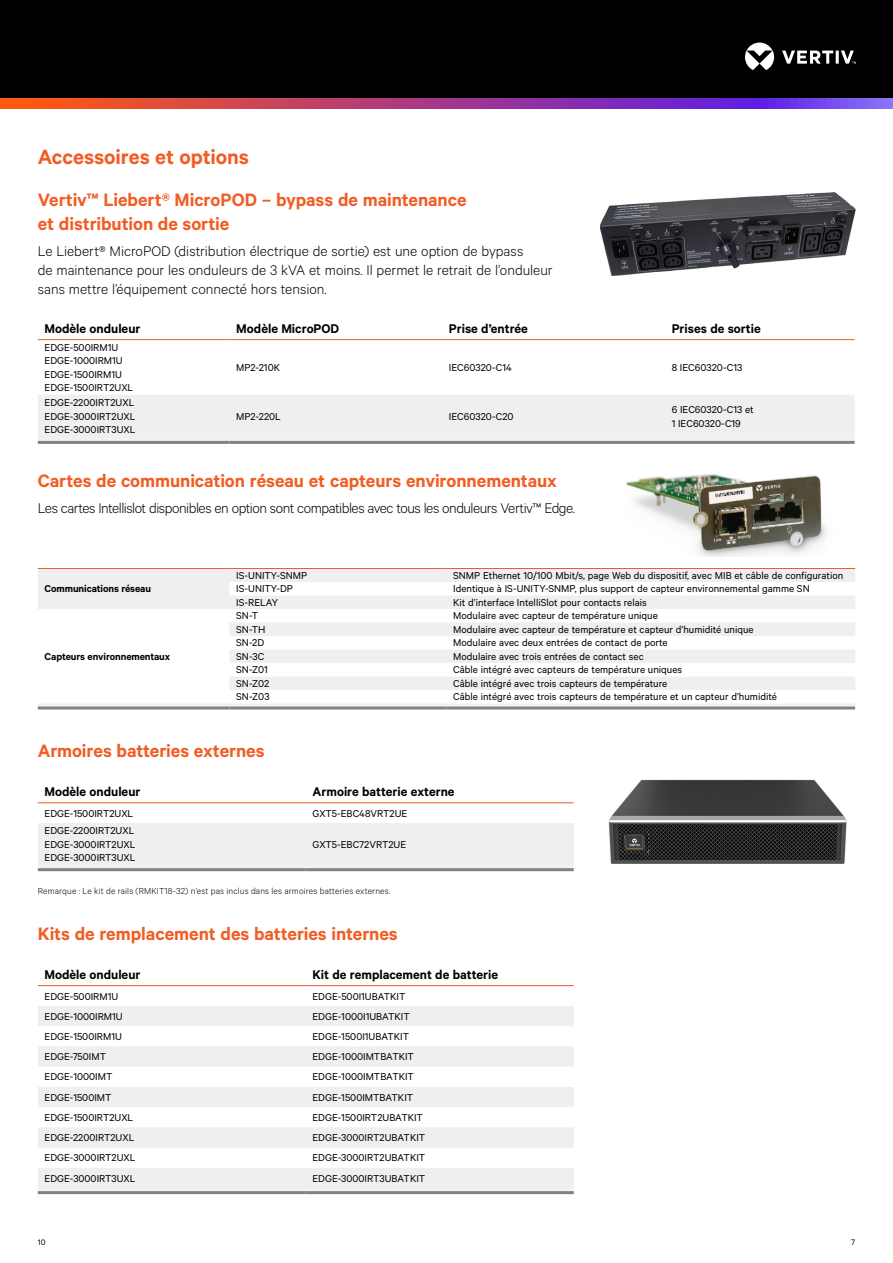
<style>
.page{position:relative;width:893px;height:1263px;background:#fff}
.page>*{position:absolute;margin:0;border:0;box-sizing:border-box;transform-origin:0 0}
.t1{font:600 23.25px "Calibre";letter-spacing:-.005em;color:#f15d24}
.t2{font:600 20.25px/24.3px "Calibre";letter-spacing:-.005em;color:#f15d24}
.t3{font:300 15.75px/18.9px "Calibre";letter-spacing:-.005em;color:#000}
.t4{font:300 15.75px "Calibre";letter-spacing:-.03em;color:#000}
.t5{font:600 14.25px "Calibre";color:#000}
.t6{font:11.25px/13.5px "Calibre";color:#000;text-align:justify}
.t7{font:600 11.25px "Calibre";letter-spacing:-.01em;color:#000}
.t8{font:300 9.75px "Calibre";letter-spacing:.015em;color:#000}
.t9{font:9px "Calibre";color:#000}
</style>
<div class="page">
<div style="left:0;top:0;width:893px;height:108px;background:#000"></div>
<svg style="left:745px;top:43px;width:111px;height:27px"></svg>
<svg style="left:0;top:98px;width:893px;height:11px;background:#a83e89"></svg>
<svg style="left:38px;top:569px;width:817px;height:121px"></svg>
<hr style="left:38px;top:704px;width:817px;height:2px;background:#f1f1f2">
<hr style="left:38px;top:568px;width:192px;height:1px;background:#f15d24">
<hr style="left:230px;top:568px;width:216px;height:1px;background:#f15d24">
<hr style="left:446px;top:568px;width:409px;height:1px;background:#f15d24">
<hr style="left:38px;top:706px;width:192px;height:3px;background:#808285">
<hr style="left:230px;top:706px;width:216px;height:3px;background:#808285">
<hr style="left:446px;top:706px;width:409px;height:3px;background:#808285">
<img style="left:626px;top:474px;width:200px;height:83px">
<img style="left:608px;top:780px;width:239px;height:84px">
<div style="left:38px;top:823px;width:536px;height:45px;background:#efeff0"></div>
<hr style="left:38px;top:868px;width:268px;height:3px;background:#808285">
<hr style="left:306px;top:868px;width:268px;height:3px;background:#808285">
<hr style="left:38px;top:802px;width:268px;height:1px;background:#f15d24">
<hr style="left:306px;top:802px;width:268px;height:1px;background:#f15d24">
<svg style="left:38px;top:1006px;width:536px;height:182px;fill:#efeff0"></svg>
<hr style="left:38px;top:1188px;width:536px;height:3px;background:#f1f1f2">
<hr style="left:38px;top:1191px;width:268px;height:3px;background:#808285">
<hr style="left:306px;top:1191px;width:268px;height:3px;background:#808285">
<hr style="left:38px;top:985px;width:268px;height:1px;background:#f15d24">
<hr style="left:306px;top:985px;width:268px;height:1px;background:#f15d24">
<img style="left:601px;top:193px;width:254px;height:83px">
<div style="left:38px;top:395px;width:817px;height:46px;background:#efeff0"></div>
<hr style="left:38px;top:441px;width:192px;height:3px;background:#808285">
<hr style="left:230px;top:441px;width:212px;height:3px;background:#808285">
<hr style="left:442px;top:441px;width:223px;height:3px;background:#808285">
<hr style="left:665px;top:441px;width:190px;height:3px;background:#808285">
<hr style="left:38px;top:339px;width:192px;height:1px;background:#f15d24">
<hr style="left:230px;top:339px;width:212px;height:1px;background:#f15d24">
<hr style="left:442px;top:339px;width:223px;height:1px;background:#f15d24">
<hr style="left:665px;top:339px;width:190px;height:1px;background:#f15d24">
<h1 class="t1" style="left:38px;top:143px;width:213px">Accessoires et options</h1>
<h2 class="t2" style="left:38px;top:187px;width:430px">Vertiv™ Liebert® MicroPOD – bypass de maintenance et distribution de sortie</h2>
<h3 class="t3" style="left:38px;top:241px;width:516px">Le Liebert® MicroPOD (distribution électrique de sortie) est une option de bypass<br>de maintenance pour les onduleurs de 3 kVA et moins. Il permet le retrait de l’onduleur sans mettre l’équipement connecté hors tension.</h3>
<p class="t5" style="left:45px;top:320px;width:97px">Modèle onduleur</p>
<p class="t5" style="left:236px;top:320px;width:105px">Modèle MicroPOD</p>
<p class="t5" style="left:449px;top:320px;width:81px">Prise d’entrée</p>
<p class="t5" style="left:672px;top:320px;width:91px">Prises de sortie</p>
<p class="t6" style="left:45px;top:340px;width:90px;text-align:left">EDGE-500IRM1U<br>EDGE-1000IRM1U<br>EDGE-1500IRM1U<br>EDGE-1500IRT2UXL</p>
<p class="t6" style="left:236px;top:360px;width:45px">MP2-210K</p>
<p class="t6" style="left:449px;top:360px;width:64px">IEC60320-C14</p>
<p class="t6" style="left:672px;top:360px;width:72px">8 IEC60320-C13</p>
<p class="t6" style="left:45px;top:396px;width:93px">EDGE-2200IRT2UXL EDGE-3000IRT2UXL EDGE-3000IRT3UXL</p>
<p class="t6" style="left:236px;top:409px;width:46px">MP2-220L</p>
<p class="t6" style="left:449px;top:409px;width:66px">IEC60320-C20</p>
<p class="t6" style="left:672px;top:403px;width:84px">6 IEC60320-C13 et<br>1 IEC60320-C19</p>
<h2 class="t2" style="left:38px;top:468px;width:521px">Cartes de communication réseau et capteurs environnementaux</h2>
<h3 class="t4" style="left:38px;top:499px;width:539px">Les cartes Intellislot disponibles en option sont compatibles avec tous les onduleurs Vertiv™ Edge.</h3>
<p class="t7" style="left:45px;top:582px;width:108px">Communications réseau</p>
<p class="t7" style="left:45px;top:650px;width:127px">Capteurs environnementaux</p>
<p class="t6" style="left:236px;top:568px;width:72px">IS-UNITY-SNMP</p>
<p class="t6" style="left:453px;top:568px;width:392px">SNMP Ethernet 10/100 Mbit/s, page Web du dispositif, avec MIB et câble de configuration</p>
<p class="t6" style="left:236px;top:582px;width:58px">IS-UNITY-DP</p>
<p class="t6" style="left:453px;top:582px;width:358px">Identique à IS-UNITY-SNMP, plus support de capteur environnemental gamme SN</p>
<p class="t6" style="left:236px;top:595px;width:43px">IS-RELAY</p>
<p class="t6" style="left:453px;top:595px;width:195px">Kit d’interface IntelliSlot pour contacts relais</p>
<p class="t6" style="left:236px;top:609px;width:23px">SN-T</p>
<p class="t6" style="left:453px;top:609px;width:206px">Modulaire avec capteur de température unique</p>
<p class="t6" style="left:236px;top:622px;width:31px">SN-TH</p>
<p class="t6" style="left:453px;top:622px;width:302px">Modulaire avec capteur de température et capteur d’humidité unique</p>
<p class="t6" style="left:236px;top:636px;width:30px">SN-2D</p>
<p class="t6" style="left:453px;top:636px;width:216px">Modulaire avec deux entrées de contact de porte</p>
<p class="t6" style="left:236px;top:649px;width:30px">SN-3C</p>
<p class="t6" style="left:453px;top:649px;width:192px">Modulaire avec trois entrées de contact sec</p>
<p class="t6" style="left:236px;top:663px;width:33px">SN-Z01</p>
<p class="t6" style="left:453px;top:663px;width:230px">Câble intégré avec capteurs de température uniques</p>
<p class="t6" style="left:236px;top:676px;width:35px">SN-Z02</p>
<p class="t6" style="left:453px;top:676px;width:216px">Câble intégré avec trois capteurs de température</p>
<p class="t6" style="left:236px;top:690px;width:35px">SN-Z03</p>
<p class="t6" style="left:453px;top:690px;width:325px">Câble intégré avec trois capteurs de température et un capteur d’humidité</p>
<h2 class="t2" style="left:38px;top:738px;width:228px">Armoires batteries externes</h2>
<p class="t5" style="left:45px;top:783px;width:97px">Modèle onduleur</p>
<p class="t5" style="left:312px;top:783px;width:144px">Armoire batterie externe</p>
<p class="t6" style="left:45px;top:806px;width:90px">EDGE-1500IRT2UXL</p>
<p class="t6" style="left:312px;top:806px;width:96px">GXT5-EBC48VRT2UE</p>
<p class="t6" style="left:45px;top:824px;width:93px">EDGE-2200IRT2UXL EDGE-3000IRT2UXL EDGE-3000IRT3UXL</p>
<p class="t6" style="left:312px;top:837px;width:95px">GXT5-EBC72VRT2UE</p>
<p class="t8" style="left:38px;top:885px;width:354px">Remarque : Le kit de rails (RMKIT18-32) n’est pas inclus dans les armoires batteries externes.</p>
<h2 class="t2" style="left:38px;top:921px;width:361px">Kits de remplacement des batteries internes</h2>
<p class="t5" style="left:45px;top:966px;width:97px">Modèle onduleur</p>
<p class="t5" style="left:312px;top:966px;width:187px">Kit de remplacement de batterie</p>
<p class="t6" style="left:45px;top:989px;width:75px">EDGE-500IRM1U</p>
<p class="t6" style="left:312px;top:989px;width:94px">EDGE-500I1UBATKIT</p>
<p class="t6" style="left:45px;top:1009px;width:80px">EDGE-1000IRM1U</p>
<p class="t6" style="left:312px;top:1009px;width:99px">EDGE-1000I1UBATKIT</p>
<p class="t6" style="left:45px;top:1029px;width:79px">EDGE-1500IRM1U</p>
<p class="t6" style="left:312px;top:1029px;width:98px">EDGE-1500I1UBATKIT</p>
<p class="t6" style="left:45px;top:1049px;width:63px">EDGE-750IMT</p>
<p class="t6" style="left:312px;top:1049px;width:103px">EDGE-1000IMTBATKIT</p>
<p class="t6" style="left:45px;top:1070px;width:69px">EDGE-1000IMT</p>
<p class="t6" style="left:312px;top:1070px;width:103px">EDGE-1000IMTBATKIT</p>
<p class="t6" style="left:45px;top:1090px;width:69px">EDGE-1500IMT</p>
<p class="t6" style="left:312px;top:1090px;width:102px">EDGE-1500IMTBATKIT</p>
<p class="t6" style="left:45px;top:1110px;width:90px">EDGE-1500IRT2UXL</p>
<p class="t6" style="left:312px;top:1110px;width:112px">EDGE-1500IRT2UBATKIT</p>
<p class="t6" style="left:45px;top:1130px;width:91px">EDGE-2200IRT2UXL</p>
<p class="t6" style="left:312px;top:1130px;width:114px">EDGE-3000IRT2UBATKIT</p>
<p class="t6" style="left:45px;top:1151px;width:93px">EDGE-3000IRT2UXL</p>
<p class="t6" style="left:312px;top:1151px;width:114px">EDGE-3000IRT2UBATKIT</p>
<p class="t6" style="left:45px;top:1171px;width:93px">EDGE-3000IRT3UXL</p>
<p class="t6" style="left:312px;top:1171px;width:114px">EDGE-3000IRT3UBATKIT</p>
<p class="t9" style="left:38px;top:1236px;width:9px">10</p>
<p class="t9" style="left:851px;top:1236px;width:5px">7</p>
</div>
